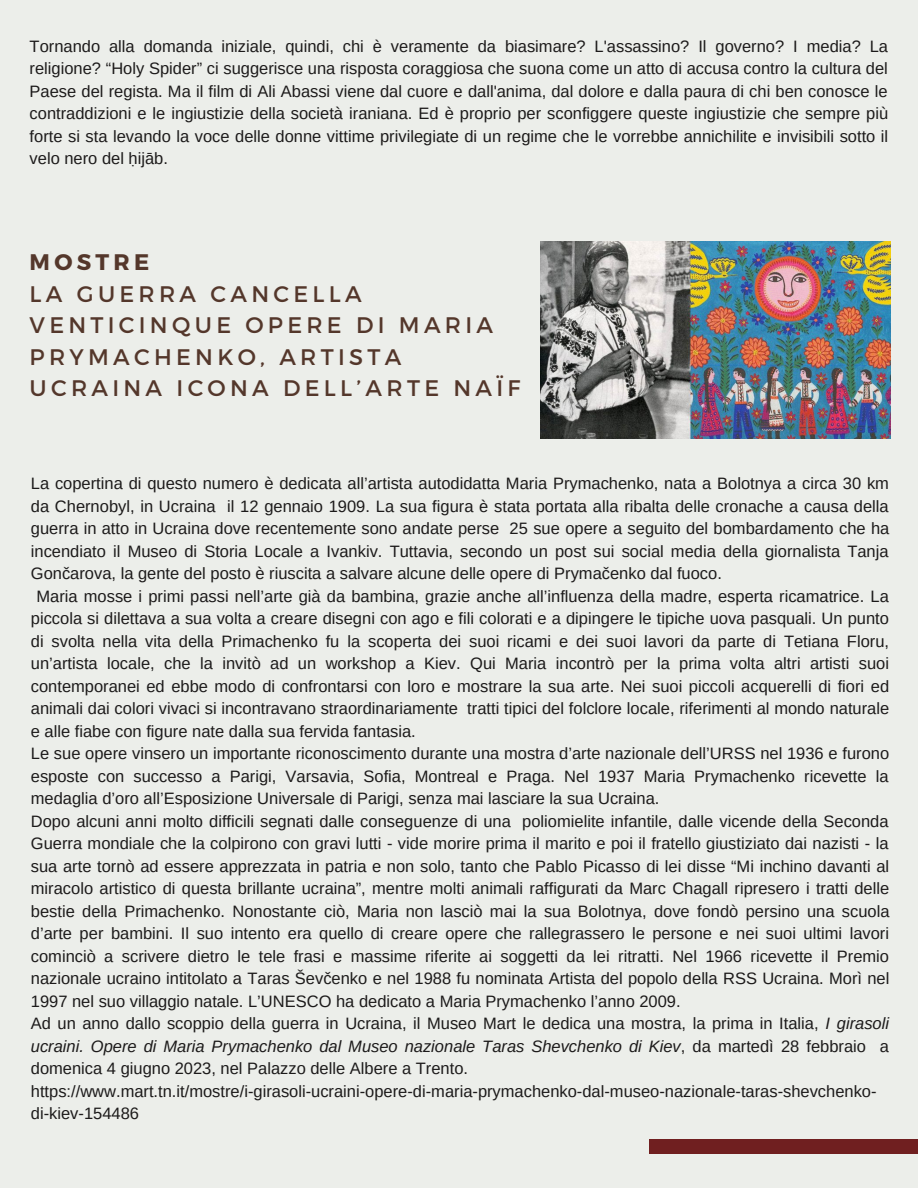
<style>
.page{position:relative;width:918px;height:1188px;background:#eceeea}
.page>*{position:absolute;margin:0;border:0;box-sizing:border-box;transform-origin:0 0}
.t1{font:22.5px/31.5px "Montserrat";letter-spacing:.19em;color:#54372b}
.t2{font:700 22.5px "Montserrat";letter-spacing:.19em;color:#54372b}
.t3{font:16.5px/22.5px "Arimo";color:#1c1a1a;text-align:justify}
.t4{font:italic 16.5px "Arimo";color:#1c1a1a}
.s1{font-style:italic}
.s2{font-style:normal}
</style>
<div class="page">
<img style="left:540px;top:242px;width:350px;height:197px">
<div style="left:649px;top:1139px;width:269px;height:15px;background:#701f20"></div>
<p class="t3" style="left:30px;top:35px;width:860px">Tornando alla domanda iniziale, quindi, chi è veramente da biasimare? L'assassino? Il governo? I media? La religione? “Holy Spider” ci suggerisce una risposta coraggiosa che suona come un atto di accusa contro la cultura del Paese del regista. Ma il film di Ali Abassi viene dal cuore e dall'anima, dal dolore e dalla paura di chi ben conosce le contraddizioni e le ingiustizie della società iraniana. Ed è proprio per sconfiggere queste ingiustizie che sempre più forte si sta levando la voce delle donne vittime privilegiate di un regime che le vorrebbe annichilite e invisibili sotto il velo nero del ḥijāb.</p>
<h1 class="t2" style="left:30px;top:248px;width:121px">MOSTRE</h1>
<h1 class="t1" style="left:30px;top:277px;width:492px">LA GUERRA CANCELLA<br>VENTICINQUE OPERE DI MARIA<br>PRYMACHENKO, ARTISTA<br>UCRAINA ICONA DELL’ARTE NAÏF</h1>
<p class="t3" style="left:31px;top:472px;width:860px">La copertina di questo numero è dedicata all’artista autodidatta Maria Prymachenko, nata a Bolotnya a circa 30 km</p>
<p class="t3" style="left:31px;top:495px;width:859px">da Chernobyl, in Ucraina il 12 gennaio 1909. La sua figura è stata portata alla ribalta delle cronache a causa della</p>
<p class="t3" style="left:31px;top:517px;width:860px">guerra in atto in Ucraina dove recentemente sono andate perse 25 sue opere a seguito del bombardamento che ha</p>
<p class="t3" style="left:31px;top:540px;width:859px">incendiato il Museo di Storia Locale a Ivankiv. Tuttavia, secondo un post sui social media della giornalista Tanja</p>
<p class="t3" style="left:31px;top:562px;width:693px">Gončarova, la gente del posto è riuscita a salvare alcune delle opere di Prymačenko dal fuoco.</p>
<p class="t3" style="left:37px;top:585px;width:854px">Maria mosse i primi passi nell’arte già da bambina, grazie anche all’influenza della madre, esperta ricamatrice. La</p>
<p class="t3" style="left:31px;top:607px;width:860px">piccola si dilettava a sua volta a creare disegni con ago e fili colorati e a dipingere le tipiche uova pasquali. Un punto</p>
<p class="t3" style="left:31px;top:630px;width:860px">di svolta nella vita della Primachenko fu la scoperta dei suoi ricami e dei suoi lavori da parte di Tetiana Floru,</p>
<p class="t3" style="left:31px;top:652px;width:860px">un’artista locale, che la invitò ad un workshop a Kiev. Qui Maria incontrò per la prima volta altri artisti suoi</p>
<p class="t3" style="left:31px;top:675px;width:860px">contemporanei ed ebbe modo di confrontarsi con loro e mostrare la sua arte. Nei suoi piccoli acquerelli di fiori ed</p>
<p class="t3" style="left:31px;top:697px;width:860px">animali dai colori vivaci si incontravano straordinariamente tratti tipici del folclore locale, riferimenti al mondo naturale</p>
<p class="t3" style="left:31px;top:720px;width:386px">e alle fiabe con figure nate dalla sua fervida fantasia.</p>
<p class="t3" style="left:31px;top:742px;width:860px">Le sue opere vinsero un importante riconoscimento durante una mostra d’arte nazionale dell’URSS nel 1936 e furono</p>
<p class="t3" style="left:31px;top:765px;width:859px">esposte con successo a Parigi, Varsavia, Sofia, Montreal e Praga. Nel 1937 Maria Prymachenko ricevette la</p>
<p class="t3" style="left:31px;top:787px;width:630px">medaglia d’oro all’Esposizione Universale di Parigi, senza mai lasciare la sua Ucraina.</p>
<p class="t3" style="left:31px;top:810px;width:859px">Dopo alcuni anni molto difficili segnati dalle conseguenze di una poliomielite infantile, dalle vicende della Seconda</p>
<p class="t3" style="left:31px;top:832px;width:859px">Guerra mondiale che la colpirono con gravi lutti - vide morire prima il marito e poi il fratello giustiziato dai nazisti - la</p>
<p class="t3" style="left:31px;top:855px;width:860px">sua arte tornò ad essere apprezzata in patria e non solo, tanto che Pablo Picasso di lei disse “Mi inchino davanti al</p>
<p class="t3" style="left:31px;top:877px;width:860px">miracolo artistico di questa brillante ucraina”, mentre molti animali raffigurati da Marc Chagall ripresero i tratti delle</p>
<p class="t3" style="left:31px;top:900px;width:860px">bestie della Primachenko. Nonostante ciò, Maria non lasciò mai la sua Bolotnya, dove fondò persino una scuola</p>
<p class="t3" style="left:31px;top:922px;width:860px">d’arte per bambini. Il suo intento era quello di creare opere che rallegrassero le persone e nei suoi ultimi lavori</p>
<p class="t3" style="left:31px;top:945px;width:860px">cominciò a scrivere dietro le tele frasi e massime riferite ai soggetti da lei ritratti. Nel 1966 ricevette il Premio</p>
<p class="t3" style="left:31px;top:967px;width:860px">nazionale ucraino intitolato a Taras Ševčenko e nel 1988 fu nominata Artista del popolo della RSS Ucraina. Morì nel</p>
<p class="t3" style="left:31px;top:990px;width:651px">1997 nel suo villaggio natale. L’UNESCO ha dedicato a Maria Prymachenko l’anno 2009.</p>
<p class="t3" style="left:31px;top:1012px;width:860px">Ad un anno dallo scoppio della guerra in Ucraina, il Museo Mart le dedica una mostra, la prima in Italia, <span class="s1">I girasoli</span></p>
<p class="t4" style="left:31px;top:1037px;width:859px">ucraini. Opere di Maria Prymachenko dal Museo nazionale Taras Shevchenko di Kiev<span class="s2">, da martedì 28 febbraio a</span></p>
<p class="t3" style="left:31px;top:1057px;width:439px">domenica 4 giugno 2023, nel Palazzo delle Albere a Trento.</p>
<p class="t3" style="left:31px;top:1080px;width:847px">https://www.mart.tn.it/mostre/i-girasoli-ucraini-opere-di-maria-prymachenko-dal-museo-nazionale-taras-shevchenko-</p>
<p class="t3" style="left:31px;top:1102px;width:110px">di-kiev-154486</p>
</div>
